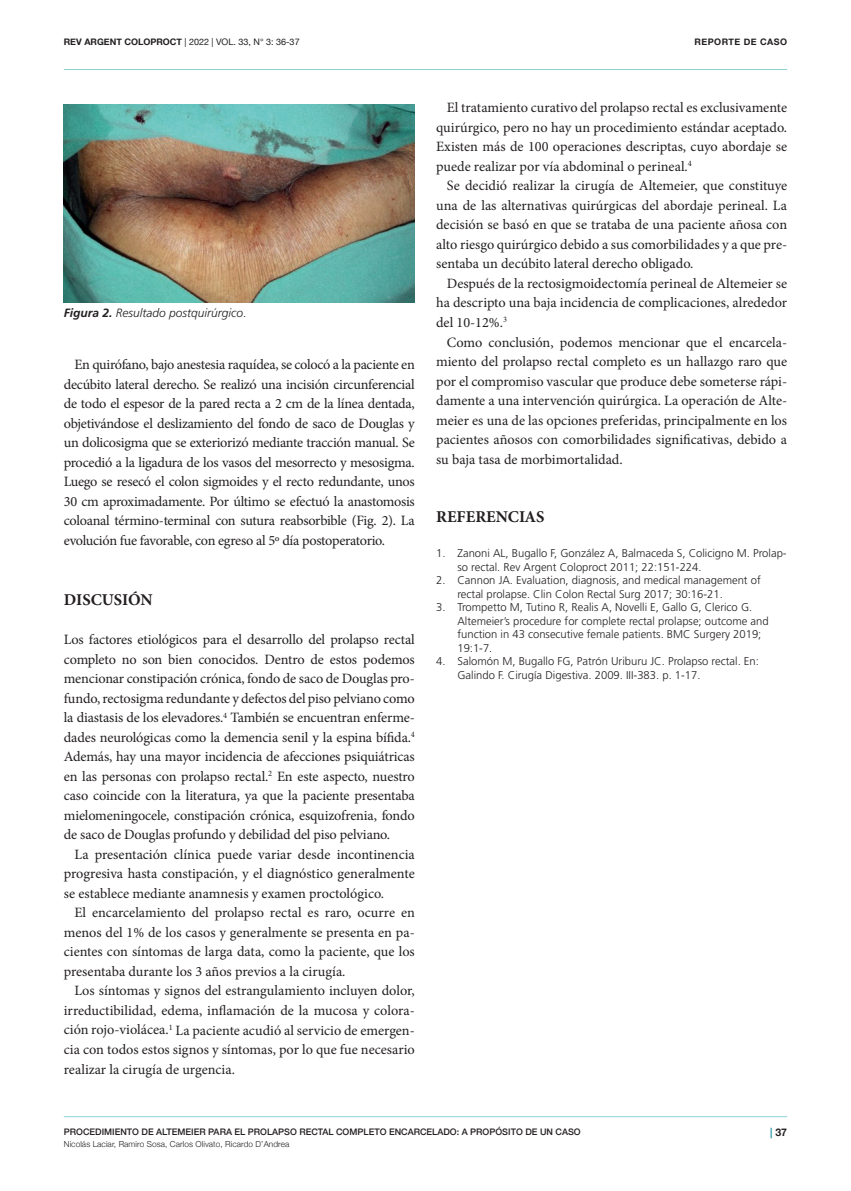
<style>
.page{position:relative;width:851px;height:1191px;background:#fff}
.page>*{position:absolute;margin:0;border:0;box-sizing:border-box;transform-origin:0 0}
.t1{font:700 16.5px "Minion Pro";color:#231f20}
.t2{font:14.25px/19.5px "Minion Pro";color:#231f20;text-align:justify}
.t3{font:italic 300 12px "Frutiger LT Std";color:#231f20}
.t4{font:300 11.25px/13.5px "Frutiger LT Std";color:#231f20}
.t5{font:700 10.5px "Helvetica Neue";color:#231f20}
.t6{font:500 9px "Helvetica Neue";color:#231f20}
.t7{font:9px "Helvetica Neue";color:#231f20}
.t8{font:700 9px "Helvetica Neue";letter-spacing:.05em;color:#231f20}
.t9{font:300 8.25px "Helvetica Neue";letter-spacing:.01em;color:#231f20}
.s1{font-weight:700}
.s2{color:#2795a0}
</style>
<div class="page">
<hr style="left:64px;top:69px;width:723px;height:1px;background:#8dd3d6">
<hr style="left:64px;top:1116px;width:723px;height:1px;background:#8dd3d6">
<img style="left:64px;top:104px;width:351px;height:198px">
<p class="t7" style="left:64px;top:35px;width:237px"><span class="s1">REV ARGENT COLOPROCT</span> | 2022 | VOL. 33, N° 3: 36-37</p>
<p class="t8" style="left:694px;top:34px;width:94px">REPORTE DE CASO</p>
<p class="t3" style="left:64px;top:306px;width:184px"><span class="s1">Figura 2.</span> Resultado postquirúrgico.</p>
<p class="t2" style="left:64px;top:355px;width:352px;text-indent:11px">En quirófano, bajo anestesia raquídea, se colocó a la paciente en decúbito lateral derecho. Se realizó una incisión circunferencial de todo el espesor de la pared recta a 2 cm de la línea dentada, objetivándose el deslizamiento del fondo de saco de Douglas y un dolicosigma que se exteriorizó mediante tracción manual. Se procedió a la ligadura de los vasos del mesorrecto y mesosigma.<br>Luego se resecó el colon sigmoides y el recto redundante, unos 30 cm aproximadamente. Por último se efectuó la anastomosis coloanal término-terminal con sutura reabsorbible (Fig. 2). La evolución fue favorable, con egreso al 5º día postoperatorio.</p>
<p class="t1" style="left:64px;top:588px;width:90px">DISCUSIÓN</p>
<p class="t2" style="left:64px;top:630px;width:352px">Los factores etiológicos para el desarrollo del prolapso rectal completo no son bien conocidos. Dentro de estos podemos mencionar constipación crónica, fondo de saco de Douglas pro&shy;fundo, rectosigma redundante y defectos del piso pelviano como la diastasis de los elevadores.<sup>4</sup> También se encuentran enferme&shy;dades neurológicas como la demencia senil y la espina bífida.<sup>4<br></sup>Además, hay una mayor incidencia de afecciones psiquiátricas en las personas con prolapso rectal.<sup>2</sup> En este aspecto, nuestro caso coincide con la literatura, ya que la paciente presentaba mielomeningocele, constipación crónica, esquizofrenia, fondo de saco de Douglas profundo y debilidad del piso pelviano.</p>
<p class="t2" style="left:64px;top:844px;width:352px;text-indent:11px">La presentación clínica puede variar desde incontinencia progresiva hasta constipación, y el diagnóstico generalmente se establece mediante anamnesis y examen proctológico.</p>
<p class="t2" style="left:64px;top:903px;width:352px;text-indent:11px">El encarcelamiento del prolapso rectal es raro, ocurre en menos del 1% de los casos y generalmente se presenta en pa&shy;cientes con síntomas de larga data, como la paciente, que los presentaba durante los 3 años previos a la cirugía.</p>
<p class="t2" style="left:64px;top:981px;width:352px;text-indent:11px">Los síntomas y signos del estrangulamiento incluyen dolor, irreductibilidad, edema, inflamación de la mucosa y colora&shy;ción rojo-violácea.<sup>1</sup> La paciente acudió al servicio de emergen&shy;cia con todos estos signos y síntomas, por lo que fue necesario realizar la cirugía de urgencia.</p>
<p class="t2" style="left:436px;top:98px;width:352px;text-indent:11px">El tratamiento curativo del prolapso rectal es exclusivamente quirúrgico, pero no hay un procedimiento estándar aceptado.<br>Existen más de 100 operaciones descriptas, cuyo abordaje se puede realizar por vía abdominal o perineal.<sup>4</sup></p>
<p class="t2" style="left:436px;top:176px;width:352px;text-indent:11px">Se decidió realizar la cirugía de Altemeier, que constituye una de las alternativas quirúrgicas del abordaje perineal. La decisión se basó en que se trataba de una paciente añosa con alto riesgo quirúrgico debido a sus comorbilidades y a que pre&shy;sentaba un decúbito lateral derecho obligado.</p>
<p class="t2" style="left:436px;top:274px;width:352px;text-indent:11px">Después de la rectosigmoidectomía perineal de Altemeier se ha descripto una baja incidencia de complicaciones, alrededor del 10-12%.<sup>3</sup></p>
<p class="t2" style="left:436px;top:332px;width:352px;text-indent:11px">Como conclusión, podemos mencionar que el encarcela&shy;miento del prolapso rectal completo es un hallazgo raro que por el compromiso vascular que produce debe someterse rápi&shy;damente a una intervención quirúrgica. La operación de Alte&shy;meier es una de las opciones preferidas, principalmente en los pacientes añosos con comorbilidades significativas, debido a su baja tasa de morbimortalidad.</p>
<p class="t1" style="left:436px;top:505px;width:110px">REFERENCIAS</p>
<p class="t4" style="left:457px;top:547px;width:331px;text-indent:-21px">1. Zanoni AL, Bugallo F, González A, Balmaceda S, Colicigno M. Prolap&shy;so rectal. Rev Argent Coloproct 2011; 22:151-224.</p>
<p class="t4" style="left:457px;top:574px;width:305px;text-indent:-21px">2. Cannon JA. Evaluation, diagnosis, and medical management of rectal prolapse. Clin Colon Rectal Surg 2017; 30:16-21.</p>
<p class="t4" style="left:457px;top:601px;width:313px;text-indent:-21px">3. Trompetto M, Tutino R, Realis A, Novelli E, Gallo G, Clerico G.<br>Altemeier’s procedure for complete rectal prolapse; outcome and function in 43 consecutive female patients. BMC Surgery 2019; 19:1-7.</p>
<p class="t4" style="left:457px;top:655px;width:303px;text-indent:-21px">4. Salomón M, Bugallo FG, Patrón Uriburu JC. Prolapso rectal. En:<br>Galindo F. Cirugía Digestiva. 2009. III-383. p. 1-17.</p>
<p class="t6" style="left:64px;top:1125px;width:518px">PROCEDIMIENTO DE ALTEMEIER PARA EL PROLAPSO RECTAL COMPLETO ENCARCELADO: A PROPÓSITO DE UN CASO</p>
<p class="t9" style="left:64px;top:1137px;width:227px">Nicolás Laciar, Ramiro Sosa, Carlos Olivato, Ricardo D’Andrea</p>
<p class="t5" style="left:770px;top:1124px;width:18px"><span class="s2">|</span> 37</p>
</div>
